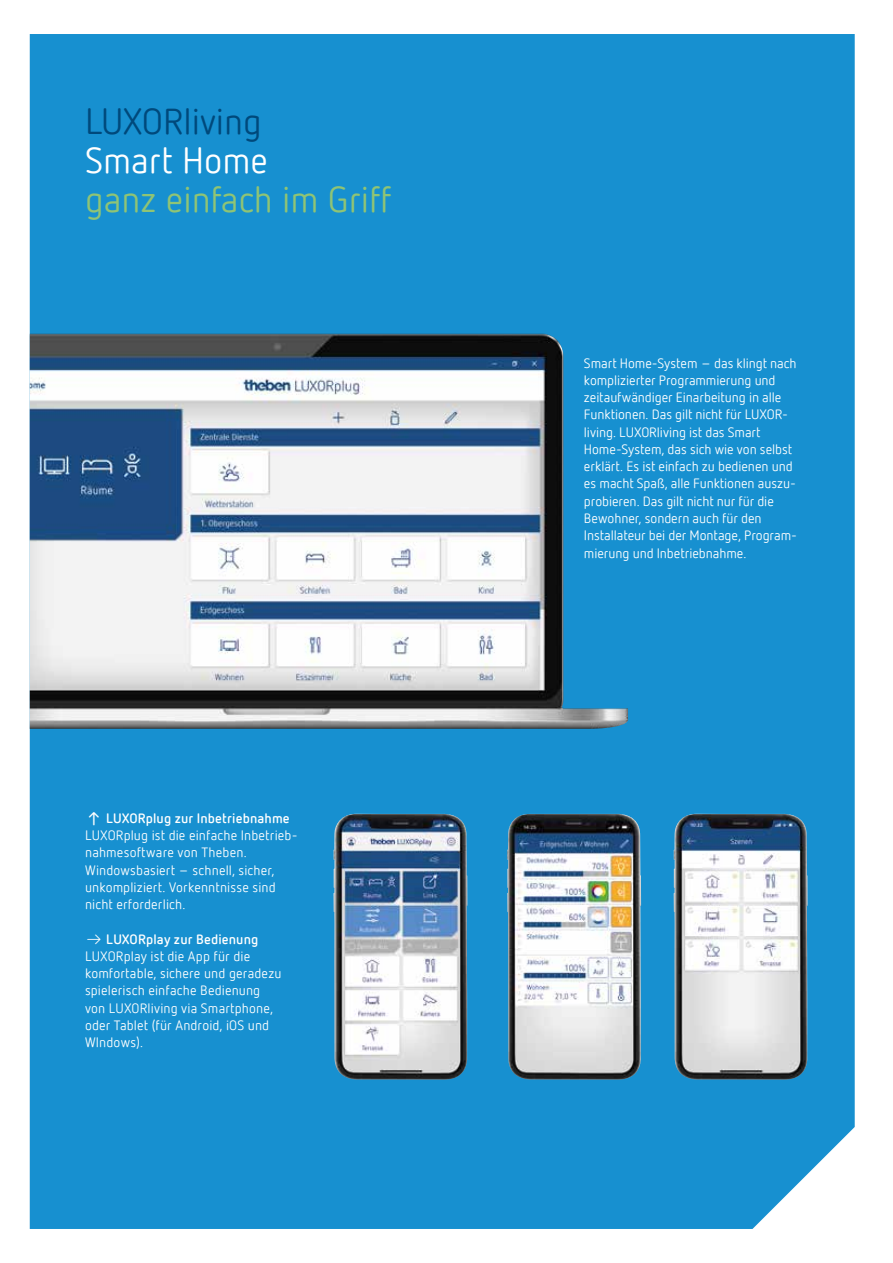
<style>
.page{position:relative;width:893px;height:1263px;background:#fff}
.page>*{position:absolute;margin:0;border:0;box-sizing:border-box;transform-origin:0 0}
.t1{font:36px "Netto Offc Pro";color:#8fc475}
.t2{font:36px "Netto Offc Pro";color:#00497b}
.t3{font:36px "Netto Offc Pro";color:#fff}
.t4{font:13.5px/17.2px "Netto Offc Pro";letter-spacing:.005em;color:#fff}
.t5{font:700 13.5px "Netto Offc Pro";letter-spacing:.01em;color:#fff}
.s1{font-weight:700}
</style>
<div class="page">
<div style="left:30px;top:34px;width:825px;height:1195px;background:#1790d0"></div>
<img style="left:30px;top:333px;width:598px;height:396px">
<img style="left:507px;top:814px;width:135px;height:266px">
<img style="left:334px;top:814px;width:134px;height:266px">
<img style="left:674px;top:814px;width:134px;height:266px">
<h1 class="t2" style="left:85px;top:98px;width:178px">LUXORliving</h1>
<h1 class="t3" style="left:85px;top:137px;width:185px">Smart Home</h1>
<h1 class="t1" style="left:85px;top:176px;width:308px">ganz einfach im Griff</h1>
<p class="t5" style="left:85px;top:809px;width:206px">↑ LUXORplug zur Inbetriebnahme</p>
<p class="t4" style="left:85px;top:826px;width:214px">LUXORplug ist die einfache Inbetrieb&shy;nahmesoftware von Theben.<br>Windowsbasiert – schnell, sicher, unkompliziert. Vorkenntnisse sind nicht erforderlich.</p>
<p class="t4" style="left:85px;top:930px;width:198px">→ <span class="s1">LUXORplay zur Bedienung<br></span>LUXORplay ist die App für die komfortable, sichere und geradezu spielerisch einfache Bedienung von LUXORliving via Smartphone, oder Tablet (für Android, iOS und<br>WIndows).</p>
<p class="t4" style="left:584px;top:354px;width:215px">Smart Home-System – das klingt nach komplizierter Programmierung und zeitaufwändiger Einarbeitung in alle Funktionen. Das gilt nicht für LUXOR&shy;living. LUXORliving ist das Smart Home-System, das sich wie von selbst erklärt. Es ist einfach zu bedienen und es macht Spaß, alle Funktionen auszu&shy;probieren. Das gilt nicht nur für die Bewohner, sondern auch für den Installateur bei der Montage, Program&shy;mierung und Inbetriebnahme.</p>
</div>
